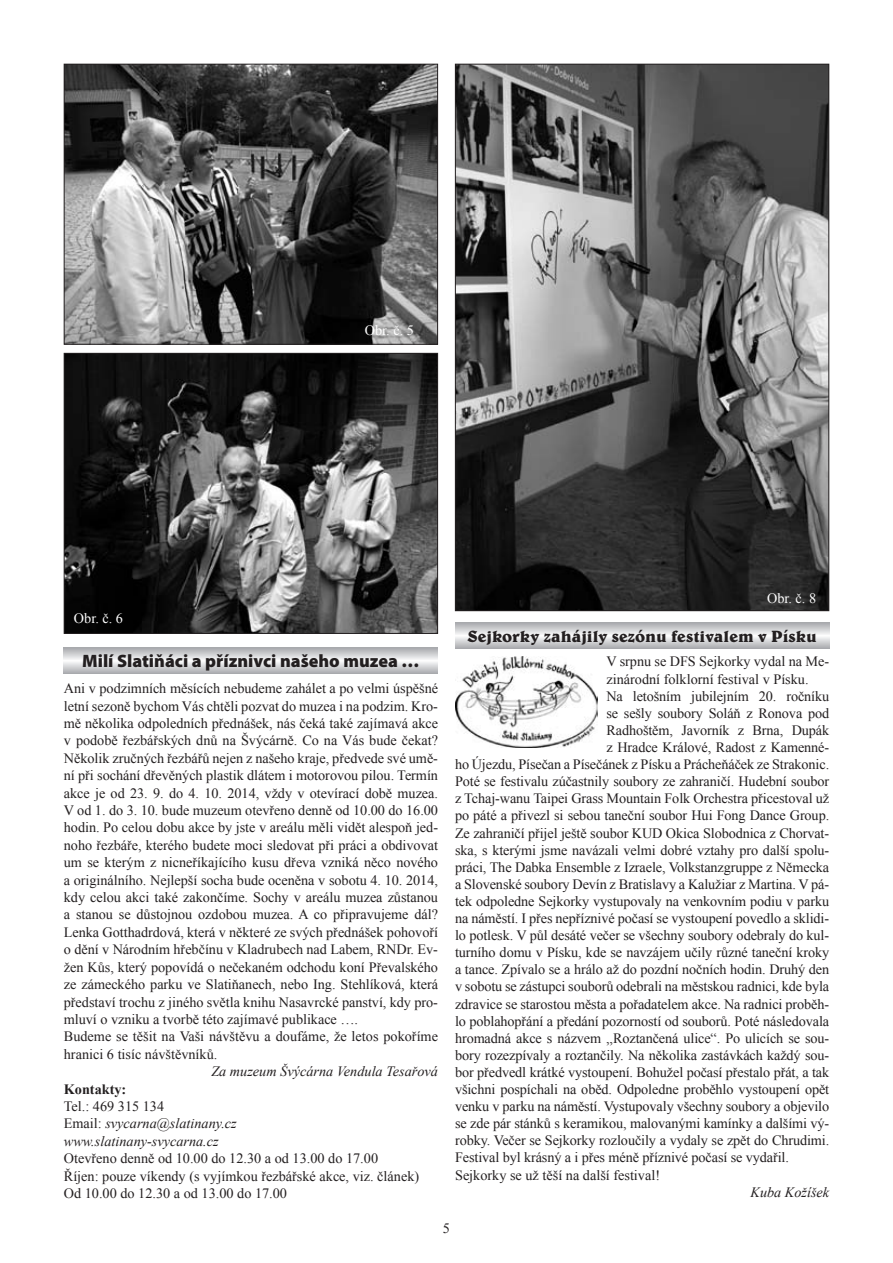
<style>
.page{position:relative;width:893px;height:1263px;background:#fff}
.page>*{position:absolute;margin:0;border:0;box-sizing:border-box;transform-origin:0 0}
.t1{font:900 18px "Myriad Pro";color:#231f20}
.t2{font:700 16.5px "Belwe AT";color:#231f20}
.t3{font:14.25px/17.4px "Times New Roman";letter-spacing:-.01em;color:#231f20}
.t4{font:italic 14.25px/17.4px "Times New Roman";color:#231f20}
.t5{font:14.25px "Times New Roman";color:#fff}
.t6{font:700 14.25px "Times New Roman";color:#231f20}
.s1{font-style:normal}
</style>
<div class="page">
<img style="left:66px;top:355px;width:370px;height:277px">
<div style="left:64px;top:353px;width:374px;height:281px;border:1px solid #231f20"></div>
<img style="left:66px;top:66px;width:370px;height:277px">
<div style="left:64px;top:64px;width:374px;height:281px;border:1px solid #231f20"></div>
<img style="left:457px;top:66px;width:370px;height:543px">
<svg style="left:455px;top:622px;width:374px;height:26px"></svg>
<svg style="left:64px;top:648px;width:374px;height:25px"></svg>
<img style="left:455px;top:657px;width:143px;height:90px">
<p class="t5" style="left:365px;top:321px;width:51px">Obr. č. 5</p>
<p class="t5" style="left:74px;top:609px;width:51px">Obr. č. 6</p>
<p class="t1" style="left:82px;top:649px;width:339px">Milí Slatiňáci a příznivci našeho muzea …</p>
<p class="t3" style="left:64px;top:680px;width:376px">Ani v podzimních měsících nebudeme zahálet a po velmi úspěšné letní sezoně bychom Vás chtěli pozvat do muzea i na podzim. Kro&shy;mě několika odpoledních přednášek, nás čeká také zajímavá akce v podobě řezbářských dnů na Švýcárně. Co na Vás bude čekat?<br>Několik zručných řezbářů nejen z našeho kraje, předvede své umě&shy;ní při sochání dřevěných plastik dlátem i motorovou pilou. Termín akce je od 23. 9. do 4. 10. 2014, vždy v otevírací době muzea.<br>V od 1. do 3. 10. bude muzeum otevřeno denně od 10.00 do 16.00 hodin. Po celou dobu akce by jste v areálu měli vidět alespoň jed&shy;noho řezbáře, kterého budete moci sledovat při práci a obdivovat um se kterým z nicneříkajícího kusu dřeva vzniká něco nového a originálního. Nejlepší socha bude oceněna v sobotu 4. 10. 2014, kdy celou akci také zakončíme. Sochy v areálu muzea zůstanou a stanou se důstojnou ozdobou muzea. A co připravujeme dál?<br>Lenka Gotthadrdová, která v některé ze svých přednášek pohovoří o dění v Národním hřebčínu v Kladrubech nad Labem, RNDr. Ev&shy;žen Kůs, který popovídá o nečekaném odchodu koní Převalského ze zámeckého parku ve Slatiňanech, nebo Ing. Stehlíková, která představí trochu z jiného světla knihu Nasavrcké panství, kdy pro&shy;mluví o vzniku a tvorbě této zajímavé publikace ….<br>Budeme se těšit na Vaši návštěvu a doufáme, že letos pokoříme hranici 6 tisíc návštěvníků.</p>
<p class="t4" style="left:211px;top:1062px;width:228px">Za muzeum Švýcárna Vendula Tesařová</p>
<p class="t6" style="left:64px;top:1079px;width:64px">Kontakty:</p>
<p class="t4" style="left:64px;top:1097px;width:174px"><span class="s1">Tel.: 469 315 134<br>Email:</span> svycarna@slatinany.cz www.slatinany-svycarna.cz</p>
<p class="t3" style="left:64px;top:1149px;width:357px">Otevřeno denně od 10.00 do 12.30 a od 13.00 do 17.00<br>Říjen: pouze víkendy (s vyjímkou řezbářské akce, viz. článek)<br>Od 10.00 do 12.30 a od 13.00 do 17.00</p>
<p class="t5" style="left:767px;top:589px;width:51px">Obr. č. 8</p>
<p class="t2" style="left:467px;top:626px;width:351px">Sejkorky zahájily sezónu festivalem v Písku</p>
<p class="t3" style="left:606px;top:653px;width:224px">V srpnu se DFS Sejkorky vydal na Me-</p>
<p class="t3" style="left:606px;top:670px;width:204px">zinárodní folklorní festival v Písku.</p>
<p class="t3" style="left:606px;top:687px;width:224px">Na letošním jubilejním 20. ročníku</p>
<p class="t3" style="left:606px;top:704px;width:224px">se sešly soubory Soláň z Ronova pod</p>
<p class="t3" style="left:606px;top:721px;width:224px">Radhoštěm, Javorník z Brna, Dupák</p>
<p class="t3" style="left:606px;top:738px;width:224px">z Hradce Králové, Radost z Kamenné-</p>
<p class="t3" style="left:455px;top:755px;width:376px">ho Újezdu, Písečan a Písečánek z Písku a Prácheňáček ze Strakonic.</p>
<p class="t3" style="left:455px;top:772px;width:376px">Poté se festivalu zúčastnily soubory ze zahraničí. Hudební soubor</p>
<p class="t3" style="left:455px;top:790px;width:376px">z Tchaj-wanu Taipei Grass Mountain Folk Orchestra přicestoval už</p>
<p class="t3" style="left:455px;top:807px;width:376px">po páté a přivezl si sebou taneční soubor Hui Fong Dance Group.</p>
<p class="t3" style="left:455px;top:824px;width:376px">Ze zahraničí přijel ještě soubor KUD Okica Slobodnica z Chorvat-</p>
<p class="t3" style="left:455px;top:841px;width:376px">ska, s kterými jsme navázali velmi dobré vztahy pro další spolu-</p>
<p class="t3" style="left:455px;top:858px;width:376px">práci, The Dabka Ensemble z Izraele, Volkstanzgruppe z Německa</p>
<p class="t3" style="left:455px;top:875px;width:376px">a Slovenské soubory Devín z Bratislavy a Kalužiar z Martina. V pá-</p>
<p class="t3" style="left:455px;top:892px;width:376px">tek odpoledne Sejkorky vystupovaly na venkovním podiu v parku</p>
<p class="t3" style="left:455px;top:909px;width:376px">na náměstí. I přes nepříznivé počasí se vystoupení povedlo a sklidi-</p>
<p class="t3" style="left:455px;top:926px;width:376px">lo potlesk. V půl desáté večer se všechny soubory odebraly do kul-</p>
<p class="t3" style="left:455px;top:943px;width:376px">turního domu v Písku, kde se navzájem učily různé taneční kroky</p>
<p class="t3" style="left:455px;top:961px;width:376px">a tance. Zpívalo se a hrálo až do pozdní nočních hodin. Druhý den</p>
<p class="t3" style="left:455px;top:978px;width:376px">v sobotu se zástupci souborů odebrali na městskou radnici, kde byla</p>
<p class="t3" style="left:455px;top:995px;width:376px">zdravice se starostou města a pořadatelem akce. Na radnici proběh-</p>
<p class="t3" style="left:455px;top:1012px;width:376px">lo poblahopřání a předání pozorností od souborů. Poté následovala</p>
<p class="t3" style="left:455px;top:1029px;width:376px">hromadná akce s názvem ,,Roztančená ulice“. Po ulicích se sou-</p>
<p class="t3" style="left:455px;top:1046px;width:376px">bory rozezpívaly a roztančily. Na několika zastávkách každý sou-</p>
<p class="t3" style="left:455px;top:1063px;width:376px">bor předvedl krátké vystoupení. Bohužel počasí přestalo přát, a tak</p>
<p class="t3" style="left:455px;top:1080px;width:376px">všichni pospíchali na oběd. Odpoledne proběhlo vystoupení opět</p>
<p class="t3" style="left:455px;top:1097px;width:376px">venku v parku na náměstí. Vystupovaly všechny soubory a objevilo</p>
<p class="t3" style="left:455px;top:1114px;width:376px">se zde pár stánků s keramikou, malovanými kamínky a dalšími vý-</p>
<p class="t3" style="left:455px;top:1132px;width:376px">robky. Večer se Sejkorky rozloučily a vydaly se zpět do Chrudimi.</p>
<p class="t3" style="left:455px;top:1149px;width:335px">Festival byl krásný a i přes méně příznivé počasí se vydařil.</p>
<p class="t3" style="left:455px;top:1166px;width:207px">Sejkorky se už těší na další festival!</p>
<p class="t4" style="left:750px;top:1183px;width:80px">Kuba Kožíšek</p>
<p class="t3" style="left:443px;top:1219px;width:9px">5</p>
</div>
